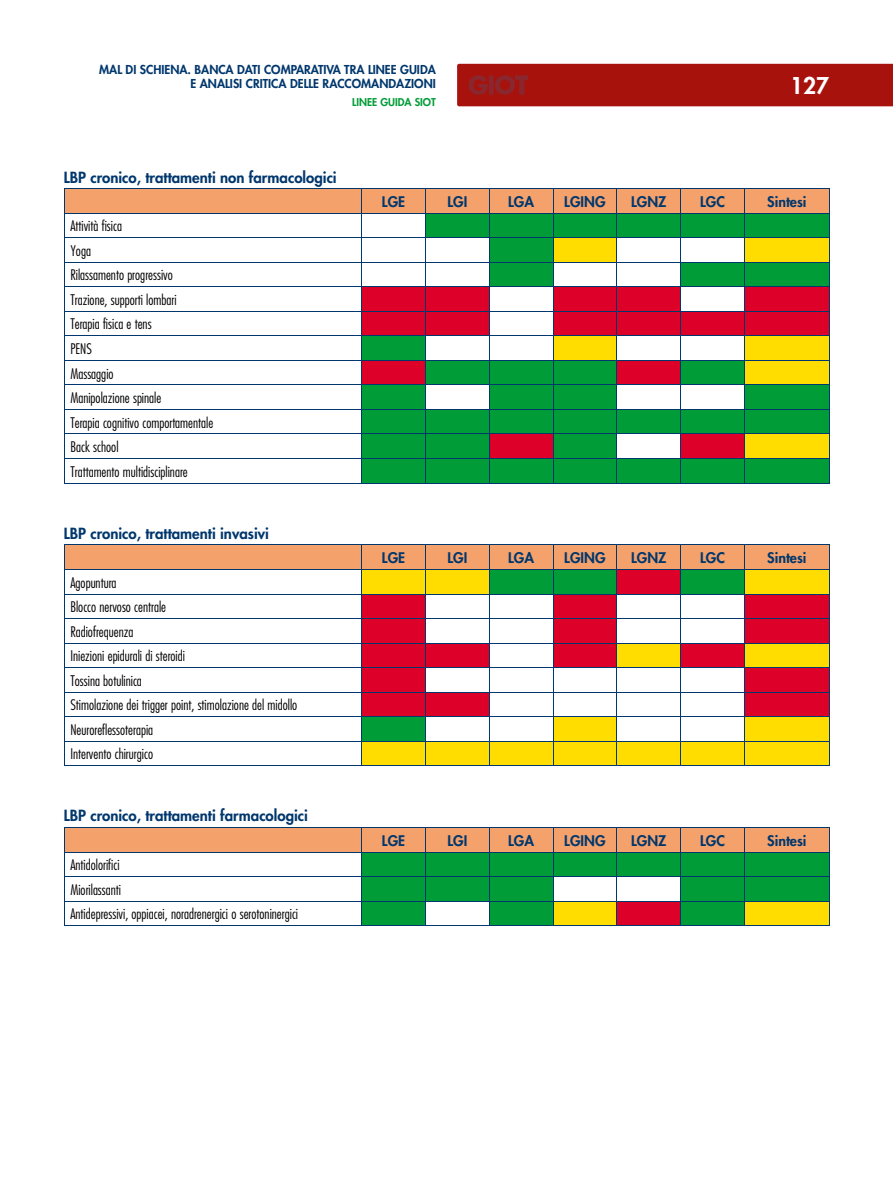
<style>
.page{position:relative;width:893px;height:1191px;background:#fff}
.page>*{position:absolute;margin:0;border:0;box-sizing:border-box;transform-origin:0 0}
.t1{font:800 22.5px "Futura Std";color:#fff}
.t2{font:800 15px "Futura Std";color:#00376d}
.t3{font:300 condensed 14.25px/24.5px "Futura Std";color:#000}
.t4{font:800 14.25px "Futura Std";color:#00376d}
.t5{font:800 12px/14.4px "Futura Std";color:#00376d;text-align:right}
.t6{font:800 10.5px "Futura Std";color:#009c38}
</style>
<div class="page">
<div style="left:457px;top:64px;width:436px;height:42px;background:#a7120d"></div>
<hr style="left:64px;top:188px;width:298px;height:1px;background:#00376d">
<hr style="left:362px;top:188px;width:63px;height:1px;background:#00376d">
<hr style="left:425px;top:188px;width:64px;height:1px;background:#00376d">
<hr style="left:489px;top:188px;width:64px;height:1px;background:#00376d">
<hr style="left:553px;top:188px;width:64px;height:1px;background:#00376d">
<hr style="left:617px;top:188px;width:64px;height:1px;background:#00376d">
<hr style="left:681px;top:188px;width:63px;height:1px;background:#00376d">
<hr style="left:744px;top:188px;width:86px;height:1px;background:#00376d">
<svg style="left:64px;top:189px;width:766px;height:294px"></svg>
<hr style="left:64px;top:483px;width:298px;height:1px;background:#00376d">
<hr style="left:362px;top:483px;width:63px;height:1px;background:#00376d">
<hr style="left:425px;top:483px;width:64px;height:1px;background:#00376d">
<hr style="left:489px;top:483px;width:64px;height:1px;background:#00376d">
<hr style="left:553px;top:483px;width:64px;height:1px;background:#00376d">
<hr style="left:617px;top:483px;width:64px;height:1px;background:#00376d">
<hr style="left:681px;top:483px;width:63px;height:1px;background:#00376d">
<hr style="left:744px;top:483px;width:86px;height:1px;background:#00376d">
<svg style="left:64px;top:545px;width:766px;height:220px"></svg>
<hr style="left:64px;top:765px;width:298px;height:1px;background:#00376d">
<hr style="left:362px;top:765px;width:63px;height:1px;background:#00376d">
<hr style="left:425px;top:765px;width:64px;height:1px;background:#00376d">
<hr style="left:489px;top:765px;width:64px;height:1px;background:#00376d">
<hr style="left:553px;top:765px;width:64px;height:1px;background:#00376d">
<hr style="left:617px;top:765px;width:64px;height:1px;background:#00376d">
<hr style="left:681px;top:765px;width:63px;height:1px;background:#00376d">
<hr style="left:744px;top:765px;width:86px;height:1px;background:#00376d">
<svg style="left:64px;top:827px;width:766px;height:98px"></svg>
<hr style="left:64px;top:925px;width:298px;height:1px;background:#00376d">
<hr style="left:362px;top:925px;width:63px;height:1px;background:#00376d">
<hr style="left:425px;top:925px;width:64px;height:1px;background:#00376d">
<hr style="left:489px;top:925px;width:64px;height:1px;background:#00376d">
<hr style="left:553px;top:925px;width:64px;height:1px;background:#00376d">
<hr style="left:617px;top:925px;width:64px;height:1px;background:#00376d">
<hr style="left:681px;top:925px;width:63px;height:1px;background:#00376d">
<hr style="left:744px;top:925px;width:86px;height:1px;background:#00376d">
<p class="t5" style="left:99px;top:62px;width:338px">MAL DI SCHIENA. BANCA DATI COMPARATIVA TRA LINEE GUIDA<br>E ANALISI CRITICA DELLE RACCOMANDAZIONI</p>
<p class="t6" style="left:352px;top:96px;width:85px">LINEE GUIDA SIOT</p>
<p class="t2" style="left:64px;top:167px;width:274px">LBP CRONICO, TRATTAMENTI NON FARMACOLOGICI</p>
<h1 class="t1" style="left:790px;top:72px;width:41px">127</h1>
<p class="t3" style="left:70px;top:214px;width:144px">Attività fisica<br>Yoga<br>Rilassamento progressivo<br>Trazione, supporti lombari<br>Terapia fisica e tens<br>PENS<br>Massaggio<br>Manipolazione spinale<br>Terapia cognitivo comportamentale<br>Back school<br>Trattamento multidisciplinare</p>
<p class="t2" style="left:64px;top:524px;width:207px">LBP CRONICO, TRATTAMENTI INVASIVI</p>
<p class="t3" style="left:70px;top:570px;width:228px">Agopuntura<br>Blocco nervoso centrale<br>Radiofrequenza<br>Iniezioni epidurali di steroidi<br>Tossina botulinica<br>Stimolazione dei trigger point, stimolazione del midollo<br>Neuroreflessoterapia<br>Intervento chirurgico</p>
<p class="t2" style="left:64px;top:806px;width:246px">LBP CRONICO, TRATTAMENTI FARMACOLOGICI</p>
<p class="t3" style="left:70px;top:853px;width:229px">Antidolorifici<br>Miorilassanti<br>Antidepressivi, oppiacei, noradrenergici o serotoninergici</p>
<p class="t4" style="left:382px;top:193px;width:25px">LGE</p>
<p class="t4" style="left:447px;top:193px;width:21px">LGI</p>
<p class="t4" style="left:508px;top:193px;width:27px">LGA</p>
<p class="t4" style="left:564px;top:193px;width:43px">LGING</p>
<p class="t4" style="left:631px;top:193px;width:37px">LGNZ</p>
<p class="t4" style="left:700px;top:193px;width:26px">LGC</p>
<p class="t4" style="left:767px;top:193px;width:41px">SINTESI</p>
<p class="t4" style="left:382px;top:549px;width:25px">LGE</p>
<p class="t4" style="left:447px;top:549px;width:21px">LGI</p>
<p class="t4" style="left:508px;top:549px;width:27px">LGA</p>
<p class="t4" style="left:564px;top:549px;width:43px">LGING</p>
<p class="t4" style="left:631px;top:549px;width:37px">LGNZ</p>
<p class="t4" style="left:700px;top:549px;width:26px">LGC</p>
<p class="t4" style="left:767px;top:549px;width:41px">SINTESI</p>
<p class="t4" style="left:382px;top:831px;width:25px">LGE</p>
<p class="t4" style="left:447px;top:831px;width:21px">LGI</p>
<p class="t4" style="left:508px;top:831px;width:27px">LGA</p>
<p class="t4" style="left:564px;top:831px;width:43px">LGING</p>
<p class="t4" style="left:631px;top:831px;width:37px">LGNZ</p>
<p class="t4" style="left:700px;top:831px;width:26px">LGC</p>
<p class="t4" style="left:767px;top:831px;width:41px">SINTESI</p>
</div>
